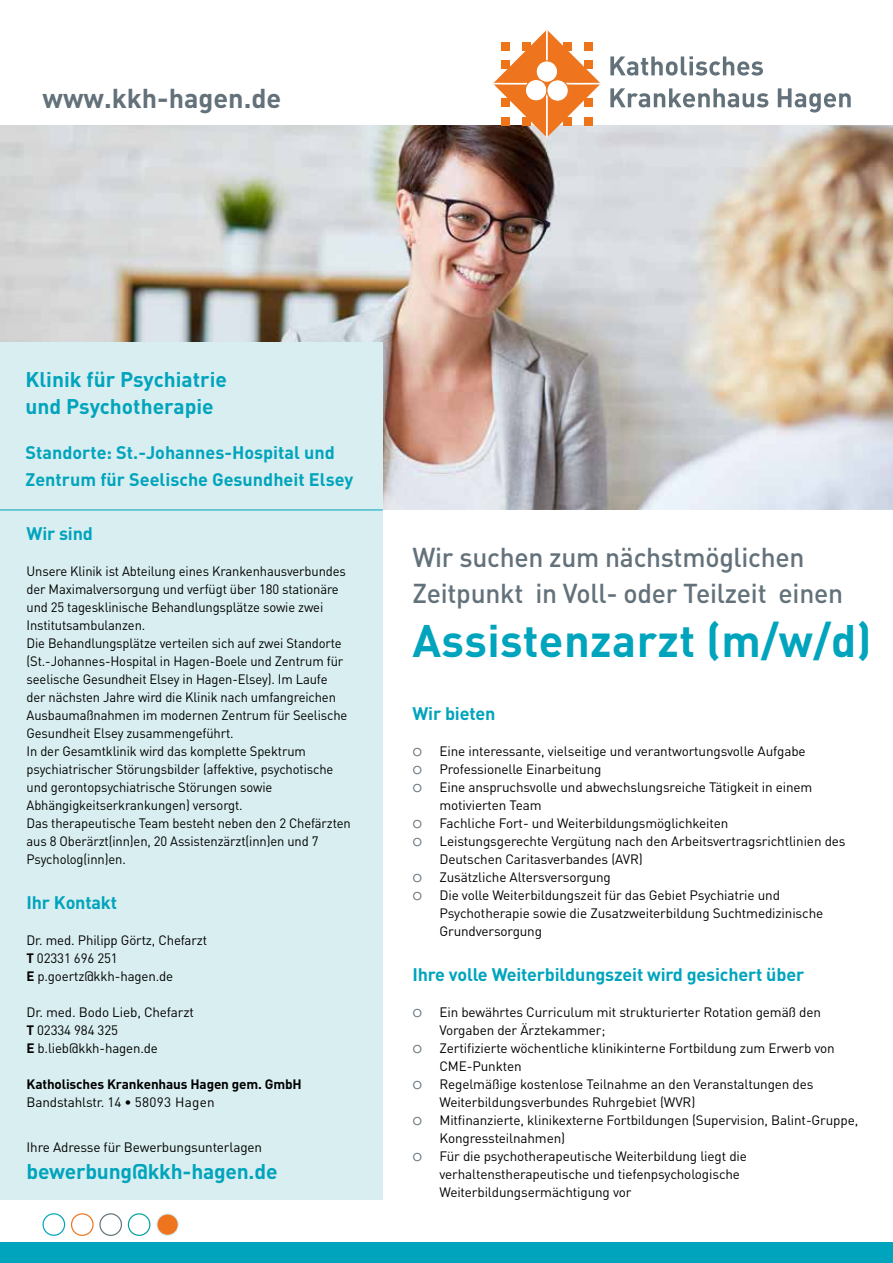
<style>
.page{position:relative;width:893px;height:1263px;background:#fff}
.page>*{position:absolute;margin:0;border:0;box-sizing:border-box;transform-origin:0 0}
.t1{font:700 45px "DIN Pro";letter-spacing:.01em;color:#00a4bd}
.t2{font:500 27px/36px "DIN Pro";letter-spacing:-.01em;color:#63717a}
.t3{font:700 27px "DIN Pro";color:#63717a}
.t4{font:700 21px/27px "DIN Pro";color:#00a4bd}
.t5{font:700 18px/27px "DIN Pro";letter-spacing:-.01em;color:#00a4bd}
.t6{font:13.5px/18px "DIN Pro";letter-spacing:-.01em;color:#000}
.t7{font:13.5px/18px "DIN Pro";letter-spacing:-.01em;color:#000;scale:.96 1}
.t8{font:700 13.5px "DIN Pro";letter-spacing:-.01em;color:#000}
.s1{font-weight:700}
.s2{font-family:"Century Gothic";font-size:15px;color:#63717a}
</style>
<div class="page">
<img style="left:0;top:125px;width:893px;height:385px">
<div style="left:0;top:342px;width:383px;height:857px;background:#d9eef0"></div>
<div style="left:0;top:1242px;width:893px;height:21px;background:#00a4bd"></div>
<hr style="left:0;top:510px;width:383px;height:1px;background:#00a4bd">
<div style="left:128px;top:1213px;width:22px;height:23px;border:1px solid #00a19a;border-radius:50%"></div>
<div style="left:99px;top:1213px;width:23px;height:23px;border:1px solid #63717a;border-radius:50%"></div>
<div style="left:71px;top:1213px;width:23px;height:23px;border:1px solid #ee741d;border-radius:50%"></div>
<div style="left:43px;top:1213px;width:22px;height:23px;border:1px solid #00a4bd;border-radius:50%"></div>
<div style="left:157px;top:1214px;width:21px;height:21px;background:#ee741d;border-radius:50%"></div>
<div style="left:156px;top:1213px;width:23px;height:23px;border:1px solid #d9eef0;border-radius:50%"></div>
<svg style="left:493px;top:29px;width:109px;height:109px"></svg>
<div style="left:536px;top:61px;width:22px;height:21px;background:#fff;border-radius:50%"></div>
<div style="left:536px;top:60px;width:22px;height:23px;border:1px solid #ee741d;border-radius:50%"></div>
<div style="left:525px;top:79px;width:22px;height:22px;background:#fff;border-radius:50%"></div>
<div style="left:525px;top:79px;width:22px;height:23px;border:1px solid #ee741d;border-radius:50%"></div>
<div style="left:547px;top:80px;width:21px;height:21px;background:#fff;border-radius:50%"></div>
<div style="left:546px;top:79px;width:23px;height:23px;border:1px solid #ee741d;border-radius:50%"></div>
<svg style="left:610px;top:56px;width:153px;height:20px"></svg>
<svg style="left:610px;top:88px;width:158px;height:19px"></svg>
<svg style="left:778px;top:88px;width:73px;height:25px"></svg>
<h2 class="t3" style="left:43px;top:80px;width:240px">www.kkh-hagen.de</h2>
<h3 class="t4" style="left:26px;top:365px;width:203px">Klinik für Psychiatrie und Psychotherapie</h3>
<h3 class="t5" style="left:26px;top:438px;width:329px">Standorte: St.-Johannes-Hospital und<br>Zentrum für Seelische Gesundheit Elsey</h3>
<h3 class="t5" style="left:27px;top:519px;width:68px">Wir sind</h3>
<p class="t7" style="left:27px;top:562px;width:339px">Unsere Klinik ist Abteilung eines Krankenhausverbundes der Maximalversorgung und verfügt über 180 stationäre und 25 tagesklinische Behandlungsplätze sowie zwei Institutsambulanzen.<br>Die Behandlungsplätze verteilen sich auf zwei Standorte (St.-Johannes-Hospital in Hagen-Boele und Zentrum für seelische Gesundheit Elsey in Hagen-Elsey). Im Laufe<br>der nächsten Jahre wird die Klinik nach umfangreichen Ausbaumaßnahmen im modernen Zentrum für Seelische Gesundheit Elsey zusammengeführt.<br>In der Gesamtklinik wird das komplette Spektrum psychiatrischer Störungsbilder (affektive, psychotische und gerontopsychiatrische Störungen sowie Abhängigkeitserkrankungen) versorgt.<br>Das therapeutische Team besteht neben den 2 Chefärzten aus 8 Oberärzt(inn)en, 20 Assistenzärzt(inn)en und 7<br>Psycholog(inn)en.</p>
<h3 class="t5" style="left:27px;top:888px;width:92px">Ihr Kontakt</h3>
<p class="t6" style="left:27px;top:931px;width:182px">Dr. med. Philipp Görtz, Chefarzt<br><span class="s1">T</span> 02331 696 251<br><span class="s1">E</span> p.goertz@kkh-hagen.de</p>
<p class="t6" style="left:27px;top:1003px;width:169px">Dr. med. Bodo Lieb, Chefarzt<br><span class="s1">T</span> 02334 984 325<br><span class="s1">E</span> b.lieb@kkh-hagen.de</p>
<p class="t8" style="left:27px;top:1075px;width:277px">Katholisches Krankenhaus Hagen gem. GmbH</p>
<p class="t6" style="left:27px;top:1093px;width:190px">Bandstahlstr. 14 • 58093 Hagen</p>
<p class="t6" style="left:27px;top:1138px;width:237px">Ihre Adresse für Bewerbungsunterlagen</p>
<h3 class="t4" style="left:27px;top:1157px;width:252px">bewerbung@kkh-hagen.de</h3>
<h2 class="t2" style="left:412px;top:538px;width:432px">Wir suchen zum nächstmöglichen<br>Zeitpunkt in Voll- oder Teilzeit einen</h2>
<h1 class="t1" style="left:412px;top:610px;width:461px">Assistenzarzt (m/w/d)</h1>
<h3 class="t5" style="left:412px;top:699px;width:85px">Wir bieten</h3>
<p class="t6" style="left:412px;top:742px;width:395px"><span class="s2">o</span> Eine interessante, vielseitige und verantwortungsvolle Aufgabe</p>
<p class="t6" style="left:412px;top:760px;width:191px"><span class="s2">o</span> Professionelle Einarbeitung</p>
<p class="t6" style="left:412px;top:778px;width:402px"><span class="s2">o</span> Eine anspruchsvolle und abwechslungsreiche Tätigkeit in einem</p>
<p class="t6" style="left:439px;top:796px;width:104px">motivierten Team</p>
<p class="t6" style="left:412px;top:814px;width:317px"><span class="s2">o</span> Fachliche Fort- und Weiterbildungsmöglichkeiten</p>
<p class="t6" style="left:412px;top:832px;width:435px"><span class="s2">o</span> Leistungsgerechte Vergütung nach den Arbeitsvertragsrichtlinien des</p>
<p class="t6" style="left:439px;top:850px;width:205px">Deutschen Caritasverbandes (AVR)</p>
<p class="t6" style="left:412px;top:868px;width:200px"><span class="s2">o</span> Zusätzliche Altersversorgung</p>
<p class="t6" style="left:412px;top:886px;width:369px"><span class="s2">o</span> Die volle Weiterbildungszeit für das Gebiet Psychiatrie und</p>
<p class="t6" style="left:439px;top:904px;width:385px">Psychotherapie sowie die Zusatzweiterbildung Suchtmedizinische</p>
<p class="t6" style="left:439px;top:922px;width:104px">Grundversorgung</p>
<h3 class="t5" style="left:412px;top:960px;width:393px">Ihre volle Weiterbildungszeit wird gesichert über</h3>
<p class="t6" style="left:412px;top:1003px;width:410px"><span class="s2">o</span> Ein bewährtes Curriculum mit strukturierter Rotation gemäß den</p>
<p class="t6" style="left:439px;top:1021px;width:167px">Vorgaben der Ärztekammer;</p>
<p class="t6" style="left:412px;top:1039px;width:424px"><span class="s2">o</span> Zertifizierte wöchentliche klinikinterne Fortbildung zum Erwerb von</p>
<p class="t6" style="left:439px;top:1057px;width:84px">CME-Punkten</p>
<p class="t6" style="left:412px;top:1075px;width:403px"><span class="s2">o</span> Regelmäßige kostenlose Teilnahme an den Veranstaltungen des</p>
<p class="t6" style="left:439px;top:1093px;width:257px">Weiterbildungsverbundes Ruhrgebiet (WVR)</p>
<p class="t6" style="left:412px;top:1111px;width:447px"><span class="s2">o</span> Mitfinanzierte, klinikexterne Fortbildungen (Supervision, Balint-Gruppe,</p>
<p class="t6" style="left:439px;top:1129px;width:127px">Kongressteilnahmen)</p>
<p class="t6" style="left:412px;top:1147px;width:336px"><span class="s2">o</span> Für die psychotherapeutische Weiterbildung liegt die</p>
<p class="t6" style="left:439px;top:1165px;width:302px">verhaltenstherapeutische und tiefenpsychologische</p>
<p class="t6" style="left:439px;top:1183px;width:194px">Weiterbildungsermächtigung vor</p>
</div>
